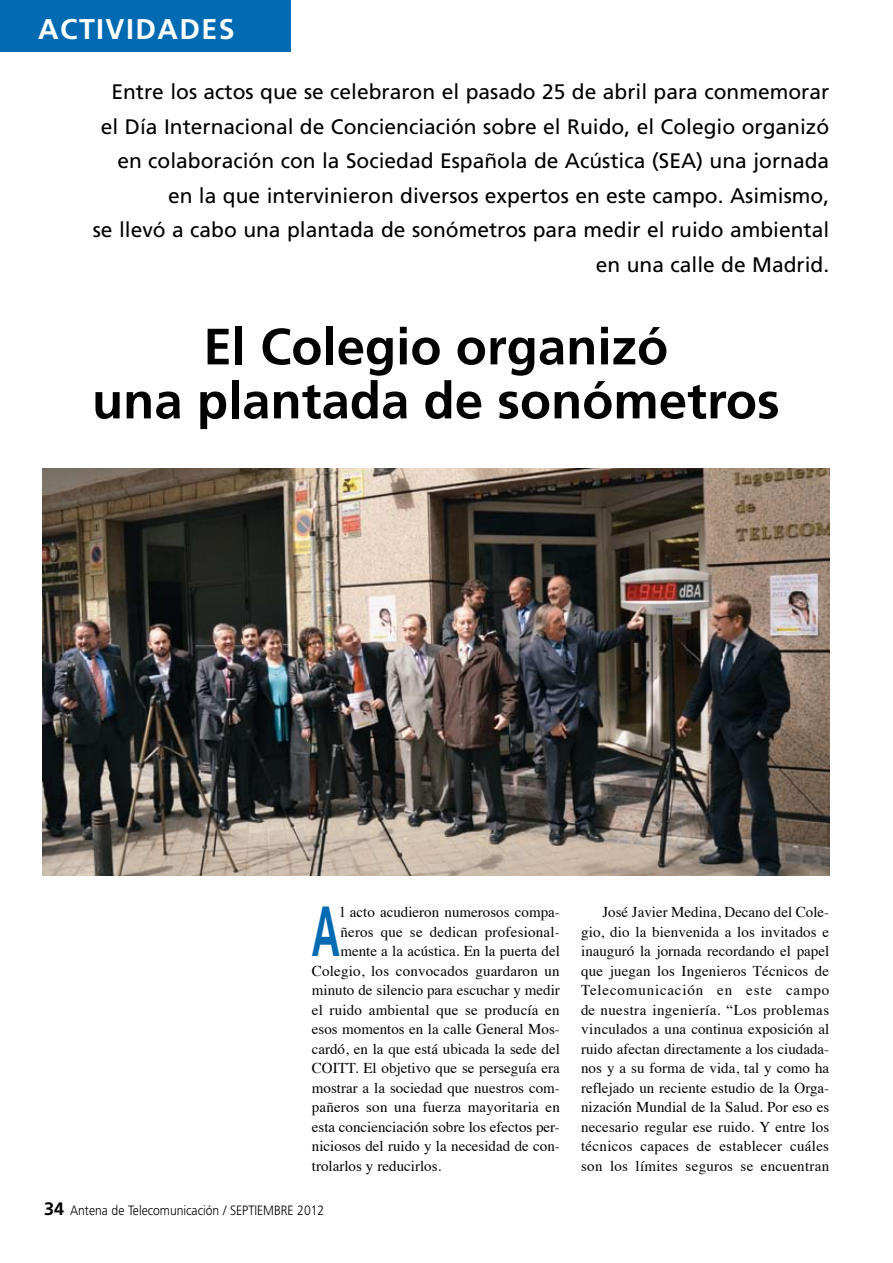
<style>
.page{position:relative;width:893px;height:1263px;background:#fff}
.page>*{position:absolute;margin:0;border:0;box-sizing:border-box;transform-origin:0 0}
.t1{font:700 70.8px "Frutiger";color:#006ab2;scale:.55 1}
.t2{font:700 51px/54px "Frutiger";color:#000;text-align:center}
.t3{font:700 28.5px "Frutiger";letter-spacing:.05em;color:#fff}
.t4{font:21px/34.5px "Frutiger";color:#000;text-align:right}
.t5{font:15px/19.5px "Times";color:#000;text-align:justify}
.t6{font:300 13.5px "Frutiger";color:#000;scale:.9 1}
.s1{font-weight:700;font-size:18px}
</style>
<div class="page">
<div style="left:0;top:0;width:290px;height:51px;background:#006ab2"></div>
<img style="left:43px;top:469px;width:786px;height:406px">
<h3 class="t3" style="left:38px;top:13px;width:198px">ACTIVIDADES</h3>
<p class="t4" style="left:93px;top:75px;width:738px">Entre los actos que se celebraron el pasado 25 de abril para conmemorar el Día Internacional de Concienciación sobre el Ruido, el Colegio organizó en colaboración con la Sociedad Española de Acústica (SEA) una jornada en la que intervinieron diversos expertos en este campo. Asimismo,<br>se llevó a cabo una plantada de sonómetros para medir el ruido ambiental en una calle de Madrid.</p>
<h2 class="t2" style="left:92px;top:319px;width:689px">El Colegio organizó<br>una plantada de sonómetros</h2>
<h1 class="t1" style="left:312px;top:890px;width:53px">A</h1>
<p class="t5" style="left:340px;top:901px;width:221px">l acto acudieron numerosos compa-</p>
<p class="t5" style="left:340px;top:920px;width:221px">ñeros que se dedican profesional-</p>
<p class="t5" style="left:340px;top:940px;width:221px">mente a la acústica. En la puerta del</p>
<p class="t5" style="left:312px;top:959px;width:249px">Colegio, los convocados guardaron un</p>
<p class="t5" style="left:312px;top:979px;width:250px">minuto de silencio para escuchar y medir</p>
<p class="t5" style="left:312px;top:998px;width:249px">el ruido ambiental que se producía en</p>
<p class="t5" style="left:312px;top:1018px;width:250px">esos momentos en la calle General Mos-</p>
<p class="t5" style="left:312px;top:1037px;width:250px">cardó, en la que está ubicada la sede del</p>
<p class="t5" style="left:312px;top:1057px;width:250px">COITT. El objetivo que se perseguía era</p>
<p class="t5" style="left:312px;top:1076px;width:250px">mostrar a la sociedad que nuestros com-</p>
<p class="t5" style="left:312px;top:1096px;width:249px">pañeros son una fuerza mayoritaria en</p>
<p class="t5" style="left:312px;top:1115px;width:250px">esta concienciación sobre los efectos per-</p>
<p class="t5" style="left:312px;top:1135px;width:250px">niciosos del ruido y la necesidad de con-</p>
<p class="t5" style="left:312px;top:1154px;width:131px">trolarlos y reducirlos.</p>
<p class="t6" style="left:44px;top:1202px;width:313px"><span class="s1">34</span> Antena de Telecomunicación / SEPTIEMBRE 2012</p>
<p class="t5" style="left:581px;top:901px;width:250px;text-indent:21px">José Javier Medina, Decano del Cole&shy;gio, dio la bienvenida a los invitados e inauguró la jornada recordando el papel que juegan los Ingenieros Técnicos de Telecomunicación en este campo de nuestra ingeniería. “Los problemas vinculados a una continua exposición al ruido afectan directamente a los ciudada&shy;nos y a su forma de vida, tal y como ha reflejado un reciente estudio de la Orga&shy;nización Mundial de la Salud. Por eso es necesario regular ese ruido. Y entre los técnicos capaces de establecer cuáles son los límites seguros se encuentran</p>
</div>
